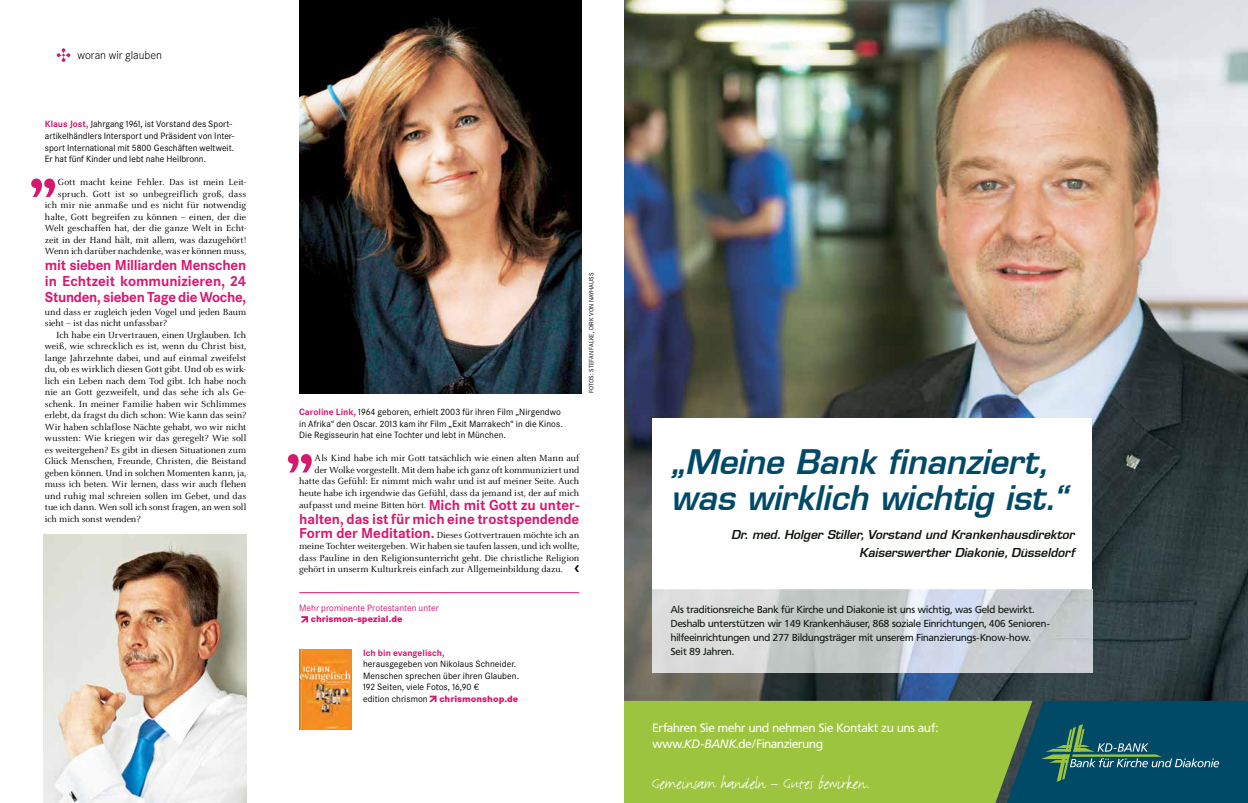
<style>
.page{position:relative;width:1248px;height:803px;background:#fff}
.page>*{position:absolute;margin:0;border:0;box-sizing:border-box;transform-origin:0 0}
.t1{font:italic 600 33px/36px "Eurostile";color:#004a67}
.t2{font:18.1px "Justlefthand";letter-spacing:-.005em;color:#fff}
.t3{font:700 15px/16px "Corporate S";letter-spacing:-.005em;color:#d6186f;text-align:justify}
.t4{font:italic 600 12px/18px "Eurostile";color:#0f160f;text-align:right}
.t5{font:12px/16px "Frutiger VR";color:#fff}
.t6{font:300 12px "Corporate S";letter-spacing:-.005em;color:#000}
.t7{font:10px/14px "Frutiger VR";letter-spacing:.005em;color:#0f160f}
.t8{font:9.8px/11.5px "Celeste OT";color:#000;text-align:right}
.t9{font:9.8px "Chrismon Sonderzeichen";color:#000}
.t10{font:9.5px/11.5px "Corporate S";letter-spacing:.005em;color:#000}
.t11{font:9.5px "Corporate S";color:#d6186f}
.t12{font:800 9.5px "Corporate S";letter-spacing:.005em;color:#d6186f}
.t13{font:700 9.5px "Corporate S";color:#d6186f}
.t14{font:6.5px "Corporate S";color:#000}
.s1{font-weight:700;color:#d6186f}
.s2{font-family:"Corporate S";font-weight:700;font-size:15px;color:#d6186f}
.s3{font-weight:800;color:#d6186f}
.s4{font-style:italic}
</style>
<div class="page">
<svg style="left:57px;top:48px;width:13px;height:14px"></svg>
<img style="left:44px;top:534px;width:202px;height:268px">
<svg style="left:31px;top:178px;width:24px;height:19px"></svg>
<img style="left:299px;top:0;width:282px;height:393px">
<svg style="left:288px;top:454px;width:24px;height:18px"></svg>
<svg style="left:429px;top:695px;width:7px;height:6px"></svg>
<img style="left:299px;top:649px;width:52px;height:80px">
<img style="left:624px;top:0;width:623px;height:700px">
<div style="left:624px;top:700px;width:382px;height:102px;background:#9dc43e"></div>
<div style="left:652px;top:418px;width:439px;height:170px;background:#fff"></div>
<img style="left:652px;top:588px;width:439px;height:84px">
<svg style="left:1006px;top:700px;width:242px;height:103px;background:#135665"></svg>
<svg style="left:301px;top:616px;width:7px;height:6px"></svg>
<hr style="left:299px;top:592px;width:280px;height:1px;background:#d6186f">
<p class="t6" style="left:77px;top:48px;width:86px">woran wir glauben</p>
<p class="t10" style="left:45px;top:119px;width:191px"><span class="s1">Klaus Jost,</span> Jahrgang 1961, ist Vorstand des Sport&shy;artikelhändlers Intersport und Präsident von Inter&shy;sport International mit 5800 Geschäften weltweit.<br>Er hat fünf Kinder und lebt nahe Heilbronn.</p>
<p class="t8" style="left:45px;top:176px;width:203px">Gott macht keine Fehler. Das ist mein Leit&shy;spruch. Gott ist so unbegreiflich groß, dass ich mir nie anmaße und es nicht für notwendig halte, Gott begreifen zu können – einen, der die Welt geschaffen hat, der die ganze Welt in Echt&shy;zeit in der Hand hält, mit allem, was dazugehört!<br>Wenn ich darüber nachdenke, was er können muss,</p>
<h3 class="t3" style="left:45px;top:257px;width:203px">mit sieben Milliarden Menschen in Echtzeit kommunizieren, 24<br>Stunden, sieben Tage die Woche,</h3>
<p class="t8" style="left:45px;top:306px;width:203px;text-align:left">und dass er zugleich jeden Vogel und jeden Baum sieht – ist das nicht unfassbar?</p>
<p class="t8" style="left:45px;top:329px;width:203px;text-align:justify;text-indent:11px">Ich habe ein Urvertrauen, einen Urglauben. Ich weiß, wie schrecklich es ist, wenn du Christ bist, lange Jahrzehnte dabei, und auf einmal zweifelst du, ob es wirklich diesen Gott gibt. Und ob es wirk&shy;lich ein Leben nach dem Tod gibt. Ich habe noch nie an Gott gezweifelt, und das sehe ich als Ge&shy;schenk. In meiner Familie haben wir Schlimmes erlebt, da fragst du dich schon: Wie kann das sein?<br>Wir haben schlaflose Nächte gehabt, wo wir nicht wussten: Wie kriegen wir das geregelt? Wie soll es weitergehen? Es gibt in diesen Situationen zum Glück Menschen, Freunde, Christen, die Beistand geben können. Und in solchen Momenten kann, ja, muss ich beten. Wir lernen, dass wir auch flehen und ruhig mal schreien sollen im Gebet, und das tue ich dann. Wen soll ich sonst fragen, an wen soll ich mich sonst wenden?</p>
<p class="t10" style="left:299px;top:406px;width:265px"><span class="s1">Caroline Link,</span> 1964 geboren, erhielt 2003 für ihren Film „Nirgendwo in Afrika“ den Oscar. 2013 kam ihr Film „Exit Marrakech“ in die Kinos.<br>Die Regisseurin hat eine Tochter und lebt in München.</p>
<p class="t8" style="left:299px;top:452px;width:281px">Als Kind habe ich mir Gott tatsächlich wie einen alten Mann auf der Wolke vorgestellt. Mit dem habe ich ganz oft kommuniziert und hatte das Gefühl: Er nimmt mich wahr und ist auf meiner Seite. Auch heute habe ich irgendwie das Gefühl, dass da jemand ist, der auf mich aufpasst und meine Bitten hört. <span class="s2">Mich mit Gott zu unter-</span></p>
<h3 class="t3" style="left:299px;top:511px;width:281px">halten, das ist für mich eine trostspendende</h3>
<p class="t8" style="left:299px;top:529px;width:281px;text-align:justify"><span class="s2">Form der Meditation.</span> Dieses Gottvertrauen möchte ich an meine Tochter weitergeben. Wir haben sie taufen lassen, und ich wollte, dass Pauline in den Religionsunterricht geht. Die christliche Religion gehört in unserm Kulturkreis einfach zur Allgemeinbildung dazu.</p>
<p class="t9" style="left:574px;top:563px;width:6px">e</p>
<p class="t14" style="left:587px;top:392px;width:121px;rotate:-90deg">FOTOS: STEFAN FALKE, DIRK VON NAYHAUSS</p>
<p class="t11" style="left:299px;top:602px;width:141px">Mehr prominente Protestanten unter</p>
<p class="t12" style="left:311px;top:613px;width:93px">chrismon-spezial.de</p>
<p class="t13" style="left:363px;top:647px;width:83px">Ich bin evangelisch,</p>
<p class="t10" style="left:363px;top:658px;width:157px">herausgegeben von Nikolaus Schneider.<br>Menschen sprechen über ihren Glauben.<br>192 Seiten, viele Fotos, 16,90 €<br>edition chrismon <span class="s3">chrismonshop.de</span></p>
<h1 class="t1" style="left:670px;top:444px;width:398px">„Meine Bank finanziert, was wirklich wichtig ist.“</h1>
<p class="t4" style="left:731px;top:525px;width:345px">Dr. med. Holger Stiller, Vorstand und Krankenhausdirektor<br>Kaiserswerther Diakonie, Düsseldorf</p>
<p class="t7" style="left:670px;top:602px;width:380px">Als traditionsreiche Bank für Kirche und Diakonie ist uns wichtig, was Geld bewirkt.<br>Deshalb unterstützen wir 149 Krankenhäuser, 868 soziale Einrichtungen, 406 Senioren&shy;hilfeeinrichtungen und 277 Bildungsträger mit unserem Finanzierungs-Know-how.<br>Seit 89 Jahren.</p>
<p class="t5" style="left:652px;top:720px;width:287px">Erfahren Sie mehr und nehmen Sie Kontakt zu uns auf: www.<span class="s4">KD-BANK</span>.de/Finanzierung</p>
<h2 class="t2" style="left:651px;top:772px;width:219px">Gemeinsam handeln – Gutes bewirken.</h2>
</div>
